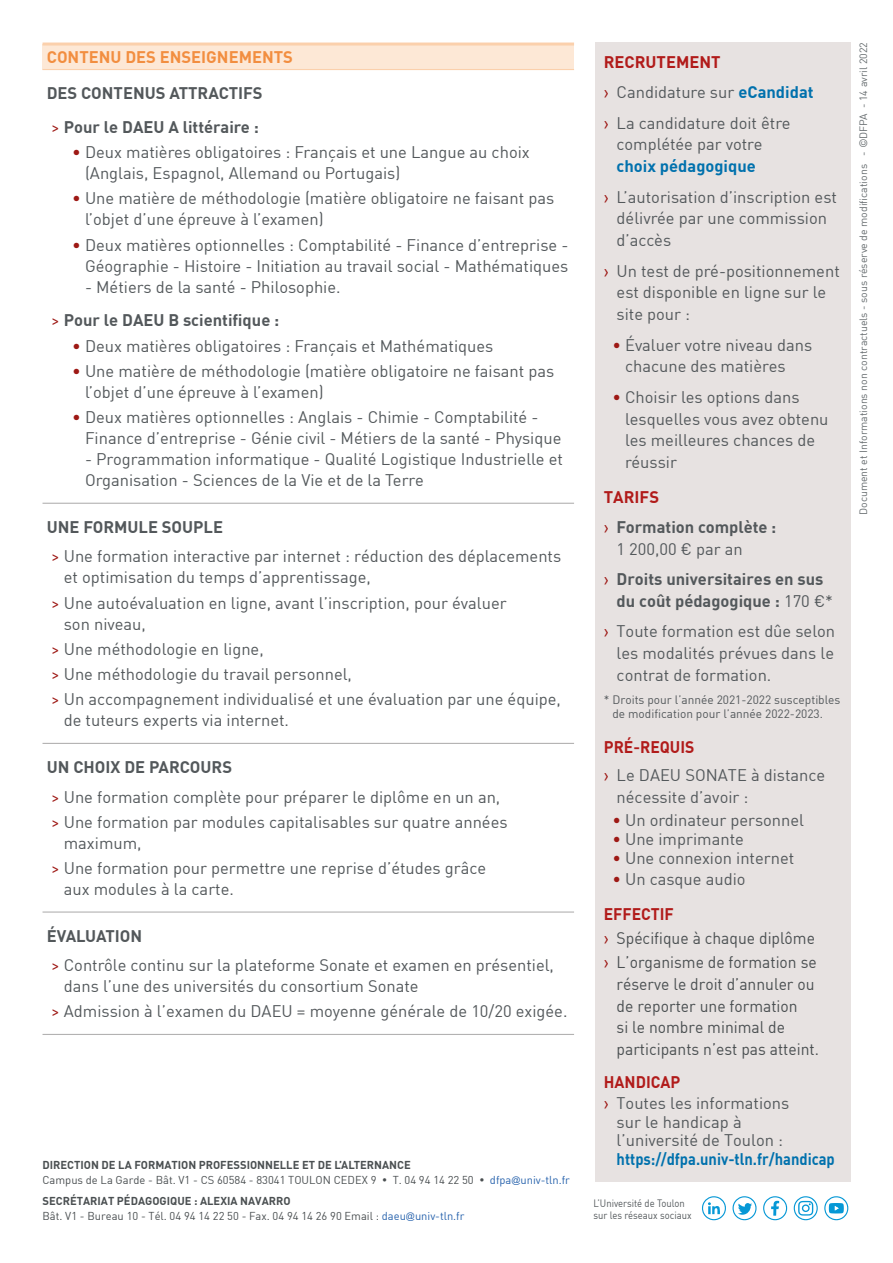
<style>
.page{position:relative;width:893px;height:1263px;background:#fff}
.page>*{position:absolute;margin:0;border:0;box-sizing:border-box;transform-origin:0 0}
.t1{font:16.5px/21.9px "DIN Offc";color:#53585b}
.t2{font:700 16.5px/21.9px "DIN Offc";color:#53585b}
.t3{font:16.5px/21.9px "DIN Offc";color:#4a4f51;scale:.95 1}
.t4{font:700 16.5px "DIN Offc";color:#b11b1a;scale:.95 1}
.t5{font:700 16.5px "DIN Offc";color:#f28e40}
.t6{font:700 16.5px "DIN Offc";color:#b11b1a}
.t7{font:12px/14.4px "DIN Offc";color:#53585b}
.t8{font:11.25px/15px "DIN Offc";color:#4a4f51}
.t9{font:700 11.25px "DIN Offc";color:#4a4f51}
.t10{font:10.5px "DIN Offc";color:#656b6e}
.t11{font:10.5px/12px "DIN Offc";color:#53585b;scale:.9 1}
.s1{font-weight:400;color:#9e1915}
.s2{color:#9e1915}
.s3{font-weight:700}
.s4{color:#2863ad}
.s5{font-family:"Arial";font-size:9px;color:#2863ad}
.s6{font-family:"Arial";color:#9e1915}
.s7{font-weight:700;color:#0071ad}
.s8{font-family:"Arial";font-weight:400;color:#9e1915}
.s9{font-weight:400}
.s10{font-family:"Arial"}
</style>
<div class="page">
<div style="left:595px;top:43px;width:255px;height:1139px;background:#e7e2e1"></div>
<div style="left:43px;top:44px;width:531px;height:26px;background:#fde8d6"></div>
<hr style="left:43px;top:503px;width:531px;height:1px;background:#b3b2b2">
<hr style="left:43px;top:743px;width:531px;height:1px;background:#b3b2b2">
<hr style="left:43px;top:911px;width:531px;height:2px;background:#b3b2b2">
<hr style="left:43px;top:1034px;width:531px;height:1px;background:#b3b2b2">
<hr style="left:43px;top:43px;width:531px;height:3px;background:#fbd0ac">
<hr style="left:43px;top:69px;width:531px;height:1px;background:#fbd0ac">
<svg style="left:794px;top:1196px;width:24px;height:24px"></svg>
<svg style="left:824px;top:1196px;width:24px;height:24px"></svg>
<svg style="left:702px;top:1196px;width:24px;height:24px"></svg>
<svg style="left:732px;top:1196px;width:25px;height:24px"></svg>
<svg style="left:763px;top:1196px;width:24px;height:24px"></svg>
<p class="t5" style="left:47px;top:46px;width:248px">CONTENU DES ENSEIGNEMENTS</p>
<p class="t2" style="left:47px;top:82px;width:217px">DES CONTENUS ATTRACTIFS</p>
<p class="t2" style="left:51px;top:115px;width:209px"><span class="s1">&gt;</span> Pour le DAEU A littéraire :</p>
<p class="t1" style="left:85px;top:141px;width:446px;line-height:21px;text-indent:-13px"><span class="s2">•</span> Deux matières obligatoires : Français et une Langue au choix (Anglais, Espagnol, Allemand ou Portugais)</p>
<p class="t1" style="left:85px;top:188px;width:471px;line-height:21px;text-indent:-13px"><span class="s2">•</span> Une matière de méthodologie (matière obligatoire ne faisant pas l’objet d’une épreuve à l’examen)</p>
<p class="t1" style="left:72px;top:234px;width:498px;line-height:21px;text-align:right"><span class="s2">•</span> Deux matières optionnelles : Comptabilité - Finance d’entreprise -<br>Géographie - Histoire - Initiation au travail social - Mathématiques</p>
<p class="t1" style="left:85px;top:275px;width:257px">- Métiers de la santé - Philosophie.</p>
<p class="t2" style="left:51px;top:309px;width:230px"><span class="s1">&gt;</span> Pour le DAEU B scientifique :</p>
<p class="t1" style="left:72px;top:334px;width:423px"><span class="s2">•</span> Deux matières obligatoires : Français et Mathématiques</p>
<p class="t1" style="left:85px;top:360px;width:471px;line-height:21px;text-indent:-13px"><span class="s2">•</span> Une matière de méthodologie (matière obligatoire ne faisant pas l’objet d’une épreuve à l’examen)</p>
<p class="t1" style="left:85px;top:406px;width:478px;line-height:21px;text-indent:-13px"><span class="s2">•</span> Deux matières optionnelles : Anglais - Chimie - Comptabilité -<br>Finance d’entreprise - Génie civil - Métiers de la santé - Physique</p>
<p class="t1" style="left:85px;top:448px;width:479px;line-height:21px">- Programmation informatique - Qualité Logistique Industrielle et<br>Organisation - Sciences de la Vie et de la Terre</p>
<p class="t2" style="left:47px;top:515px;width:178px">UNE FORMULE SOUPLE</p>
<p class="t1" style="left:64px;top:546px;width:499px;line-height:21px;text-indent:-13px"><span class="s2">&gt;</span> Une formation interactive par internet : réduction des déplacements et optimisation du temps d’apprentissage,</p>
<p class="t1" style="left:64px;top:592px;width:444px;line-height:21px;text-indent:-13px"><span class="s2">&gt;</span> Une autoévaluation en ligne, avant l’inscription, pour évaluer son niveau,</p>
<p class="t1" style="left:51px;top:638px;width:214px"><span class="s2">&gt;</span> Une méthodologie en ligne,</p>
<p class="t1" style="left:51px;top:663px;width:302px"><span class="s2">&gt;</span> Une méthodologie du travail personnel,</p>
<p class="t1" style="left:64px;top:689px;width:499px;line-height:21px;text-indent:-13px"><span class="s2">&gt;</span> Un accompagnement individualisé et une évaluation par une équipe, de tuteurs experts via internet.</p>
<p class="t2" style="left:47px;top:755px;width:187px">UN CHOIX DE PARCOURS</p>
<p class="t1" style="left:51px;top:785px;width:451px"><span class="s2">&gt;</span> Une formation complète pour préparer le diplôme en un an,</p>
<p class="t1" style="left:64px;top:811px;width:445px;line-height:21px;text-indent:-13px"><span class="s2">&gt;</span> Une formation par modules capitalisables sur quatre années maximum,</p>
<p class="t1" style="left:64px;top:857px;width:424px;line-height:21px;text-indent:-13px"><span class="s2">&gt;</span> Une formation pour permettre une reprise d’études grâce aux modules à la carte.</p>
<p class="t2" style="left:47px;top:924px;width:97px">ÉVALUATION</p>
<p class="t1" style="left:64px;top:954px;width:492px;line-height:21px;text-indent:-13px"><span class="s2">&gt;</span> Contrôle continu sur la plateforme Sonate et examen en présentiel, dans l’une des universités du consortium Sonate</p>
<p class="t1" style="left:51px;top:1000px;width:518px"><span class="s2">&gt;</span> Admission à l’examen du DAEU = moyenne générale de 10/20 exigée.</p>
<p class="t8" style="left:43px;top:1158px;width:529px"><span class="s3">DIRECTION DE LA FORMATION PROFESSIONNELLE ET DE L’ALTERNANCE<br></span>Campus de La Garde - Bât. V1 - CS 60584 - 83041 TOULON CEDEX 9 • T. 04 94 14 22 50 • <span class="s4">dfpa</span><span class="s5">@</span><span class="s4">univ-tln.fr</span></p>
<p class="t9" style="left:43px;top:1194px;width:249px">SECRÉTARIAT PÉDAGOGIQUE : ALEXIA NAVARRO</p>
<p class="t8" style="left:43px;top:1209px;width:423px">Bât. V1 - Bureau 10 - Tél. 04 94 14 22 50 - Fax. 04 94 14 26 90 Email : <span class="s4">daeu</span><span class="s5">@</span><span class="s4">univ-tln.fr</span></p>
<p class="t6" style="left:604px;top:51px;width:118px">RECRUTEMENT</p>
<p class="t1" style="left:604px;top:81px;width:211px"><span class="s6">›</span> Candidature sur <span class="s7">eCandidat</span></p>
<p class="t1" style="left:617px;top:111px;width:175px;text-indent:-13px"><span class="s6">›</span> La candidature doit être complétée par votre <span class="s7">choix pédagogique</span></p>
<p class="t1" style="left:617px;top:185px;width:222px;text-indent:-13px"><span class="s6">›</span> L’autorisation d’inscription est délivrée par une commission d’accès</p>
<p class="t1" style="left:617px;top:259px;width:225px;text-indent:-13px"><span class="s6">›</span> Un test de pré-positionnement est disponible en ligne sur le site pour :</p>
<p class="t1" style="left:625px;top:333px;width:189px;text-indent:-13px"><span class="s2">•</span> Évaluer votre niveau dans chacune des matières</p>
<p class="t1" style="left:625px;top:385px;width:205px;text-indent:-13px"><span class="s2">•</span> Choisir les options dans lesquelles vous avez obtenu les meilleures chances de réussir</p>
<p class="t6" style="left:604px;top:486px;width:57px">TARIFS</p>
<p class="t2" style="left:617px;top:515px;width:161px;text-indent:-13px"><span class="s8">›</span> Formation complète :<br><span class="s9">1 200,00 € par an</span></p>
<p class="t2" style="left:617px;top:568px;width:218px;text-indent:-13px"><span class="s8">›</span> Droits universitaires en sus du coût pédagogique : <span class="s9">170 €*</span></p>
<p class="t1" style="left:617px;top:620px;width:220px;text-align:justify;text-indent:-13px"><span class="s6">›</span> Toute formation est dûe selon les modalités prévues dans le contrat de formation.</p>
<p class="t7" style="left:612px;top:692px;width:230px;text-indent:-9px">* Droits pour l’année 2021-2022 susceptibles de modification pour l’année 2022-2023.</p>
<p class="t4" style="left:604px;top:736px;width:97px">PRÉ-REQUIS</p>
<p class="t1" style="left:617px;top:764px;width:210px;text-indent:-13px"><span class="s6">›</span> Le DAEU SONATE à distance nécessite d’avoir :</p>
<p class="t1" style="left:612px;top:809px;width:193px"><span class="s2">•</span> Un ordinateur personnel</p>
<p class="t1" style="left:612px;top:827px;width:133px"><span class="s2">•</span> Une imprimante</p>
<p class="t1" style="left:612px;top:846px;width:183px"><span class="s2">•</span> Une connexion internet</p>
<p class="t1" style="left:612px;top:868px;width:135px"><span class="s2">•</span> Un casque audio</p>
<p class="t4" style="left:604px;top:903px;width:75px">EFFECTIF</p>
<p class="t3" style="left:604px;top:927px;width:224px"><span class="s6">›</span> Spécifique à chaque diplôme</p>
<p class="t3" style="left:617px;top:951px;width:215px;text-indent:-13px"><span class="s6">›</span> L’organisme de formation se réserve le droit d’annuler ou de reporter une formation<br>si le nombre minimal de participants n’est pas atteint.</p>
<p class="t4" style="left:604px;top:1071px;width:82px">HANDICAP</p>
<p class="t1" style="left:617px;top:1093px;width:220px;line-height:18.9px;text-indent:-13px"><span class="s6">›</span> Toutes les informations<br>sur le handicap à<br>l’université de Toulon : <span class="s7">https://dfpa.univ-tln.fr/handicap</span></p>
<p class="t11" style="left:593px;top:1197px;width:111px">L’Université de Toulon sur les réseaux sociaux</p>
<p class="t10" style="left:857px;top:515px;width:474px;rotate:-90deg">Document et Informations non contractuels - sous réserve de modifications - <span class="s10">©</span>DFPA - 14 avril 2022</p>
</div>
